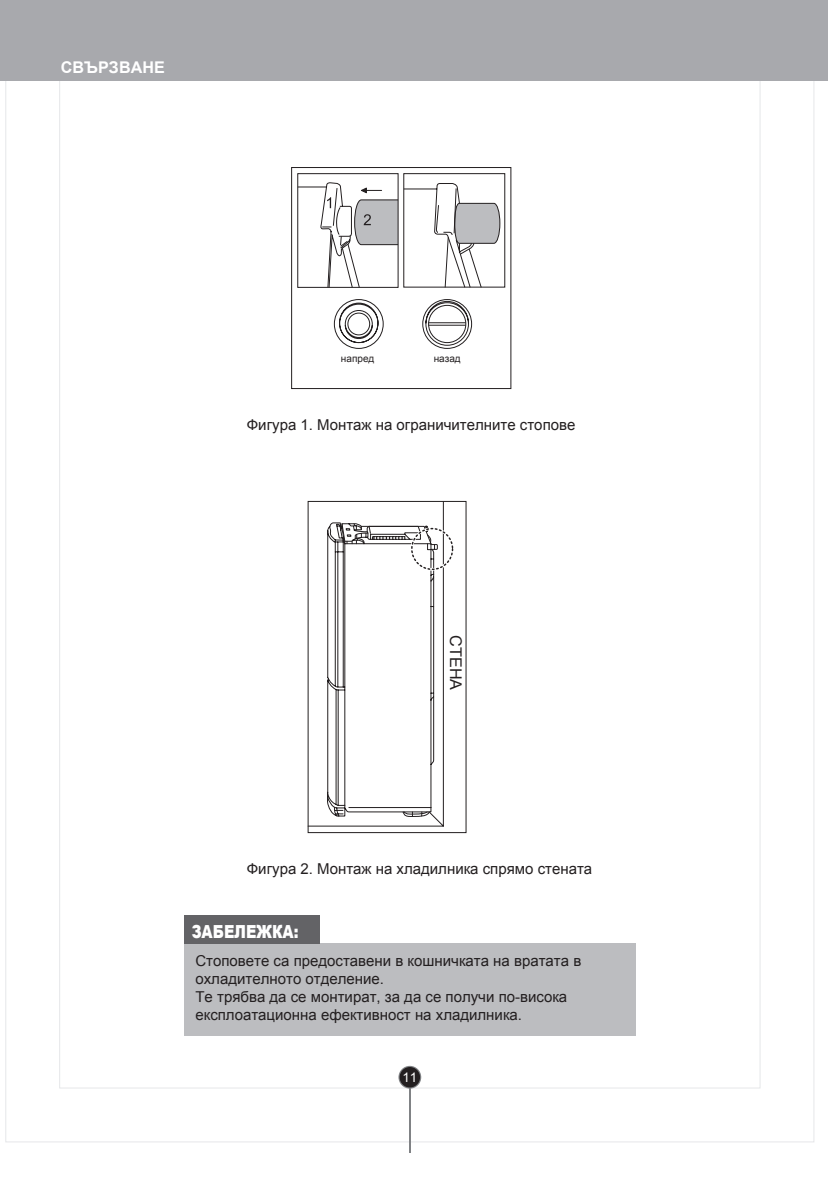
<style>
.page{position:relative;width:828px;height:1197px;background:#fff}
.page>*{position:absolute;margin:0;border:0;box-sizing:border-box;transform-origin:0 0}
.t1{font:900 18px "Arial";color:#fff;scale:.8 1}
.t2{font:700 16.2px "Arial";color:#fff}
.t3{font:16.2px "Arial";color:#231f20}
.t4{font:15px/18px "Arial";color:#231f20}
.t5{font:13.4px "Arial";color:#fff}
.t6{font:10px "Arial";color:#231f20}
</style>
<div class="page">
<hr style="left:409px;top:1077px;width:2px;height:75px;background:#808285">
<svg style="left:398px;top:1065px;width:23px;height:23px"></svg>
<div style="left:399px;top:1066px;width:21px;height:21px;background:#231f20;border-radius:50%"></div>
<div style="left:0;top:0;width:827px;height:81px;background:#a8a9ad"></div>
<svg style="left:291px;top:167px;width:220px;height:222px"></svg>
<hr style="left:428px;top:325px;width:38px;height:1px;background:#231f20">
<hr style="left:428px;top:322px;width:38px;height:1px;background:#231f20">
<svg style="left:297px;top:167px;width:204px;height:121px"></svg>
<svg style="left:310px;top:503px;width:134px;height:323px"></svg>
<div style="left:308px;top:501px;width:158px;height:332px;border:1px solid #231f20"></div>
<div style="left:410px;top:527px;width:44px;height:43px;border:3px solid #fff;border-radius:50%"></div>
<div style="left:411px;top:528px;width:42px;height:42px;border:1px dashed #231f20;border-radius:50%"></div>
<div style="left:184px;top:943px;width:451px;height:92px;background:#bcbdc0"></div>
<div style="left:184px;top:915px;width:136px;height:28px;background:#636366"></div>
<p class="t2" style="left:61px;top:57px;width:105px">СВЪРЗВАНЕ</p>
<p class="t6" style="left:341px;top:351px;width:35px">напред</p>
<p class="t6" style="left:434px;top:351px;width:29px">назад</p>
<p class="t4" style="left:247px;top:415px;width:330px">Фигура 1. Монтаж на ограничителните стопове</p>
<p class="t3" style="left:466px;top:635px;width:56px;rotate:90deg">СТЕНА</p>
<p class="t4" style="left:247px;top:860px;width:347px">Фигура 2. Монтаж на хладилника спрямо стената</p>
<p class="t1" style="left:192px;top:918px;width:135px">ЗАБЕЛЕЖКА:</p>
<p class="t4" style="left:195px;top:952px;width:387px">Стоповете са предоставени в кошничката на вратата в охладителното отделение.<br>Те трябва да се монтират, за да се получи по-висока експлоатационна ефективност на хладилника.</p>
<p class="t5" style="left:402px;top:1068px;width:16px">11</p>
</div>
